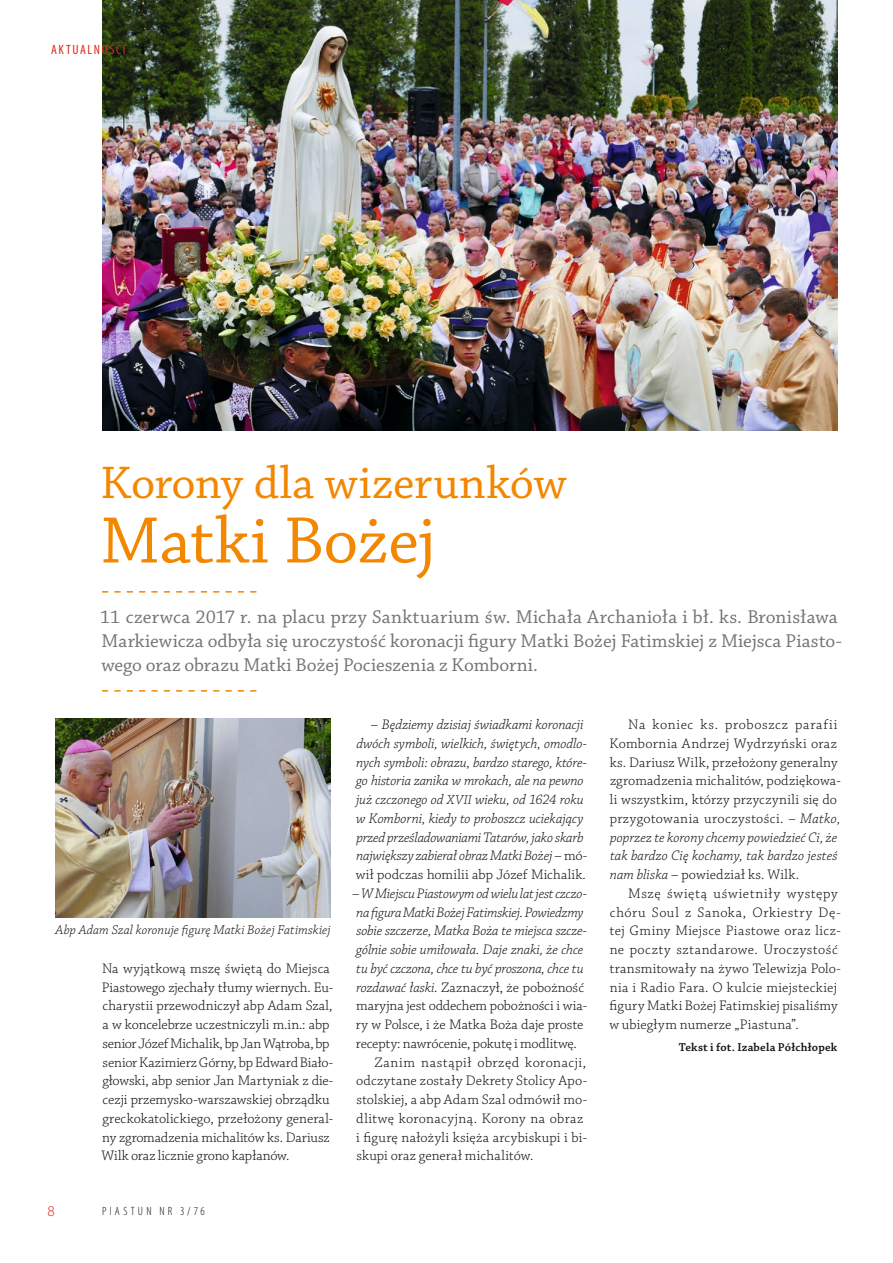
<style>
.page{position:relative;width:893px;height:1263px;background:#fff}
.page>*{position:absolute;margin:0;border:0;box-sizing:border-box;transform-origin:0 0}
.t1{font:69px "Chaparral Pro";letter-spacing:-.005em;color:#f38700}
.t2{font:48px "Chaparral Pro";color:#f38700}
.t3{font:19.5px/24px "Chaparral Pro";letter-spacing:.005em;color:#747474}
.t4{font:300 15px "Myriad Pro";color:#dc291a}
.t5{font:300 14.55px/18.8px "Chaparral Pro";letter-spacing:.01em;color:#111212}
.t6{font:italic 300 14.55px/18.8px "Chaparral Pro";letter-spacing:-.01em;color:#111212}
.t7{font:300 14.55px "Chaparral Pro";letter-spacing:-.01em;color:#111212}
.t8{font:300 14.55px "Chaparral Pro";letter-spacing:.04em;color:#111212}
.t9{font:italic 300 13.5px "Chaparral Pro";letter-spacing:.01em;color:#111212}
.t10{font:condensed 13.5px "Myriad Pro";letter-spacing:.125em;color:#dc291a}
.t11{font:600 12px "Chaparral Pro";letter-spacing:.015em;color:#111212}
.t12{font:300 condensed 12px "Myriad Pro";letter-spacing:.27em;color:#111212}
.s1{font-style:normal}
.s2{font-size:13.5px}
.s3{font-style:italic}
</style>
<div class="page">
<img style="left:55px;top:718px;width:275px;height:199px">
<svg style="left:102px;top:690px;width:154px;height:2px"></svg>
<svg style="left:102px;top:591px;width:154px;height:2px"></svg>
<img style="left:102px;top:0;width:736px;height:430px">
<p class="t10" style="left:51px;top:42px;width:76px">AKTUALNOŚCI</p>
<h2 class="t2" style="left:101px;top:456px;width:467px">Korony dla wizerunków</h2>
<h1 class="t1" style="left:100px;top:502px;width:337px">Matki Bożej</h1>
<p class="t3" style="left:100px;top:606px;width:743px">11 czerwca 2017 r. na placu przy Sanktuarium św. Michała Archanioła i bł. ks. Bronisława<br>Markiewicza odbyła się uroczystość koronacji figury Matki Bożej Fatimskiej z Miejsca Piasto&shy;wego oraz obrazu Matki Bożej Pocieszenia z Komborni.</p>
<p class="t9" style="left:56px;top:922px;width:277px">Abp Adam Szal koronuje figurę Matki Bożej Fatimskiej</p>
<p class="t5" style="left:102px;top:959px;width:233px">Na wyjątkową mszę świętą do Miejsca Piastowego zjechały tłumy wiernych. Eu&shy;charystii przewodniczył abp Adam Szal, a w koncelebrze uczestniczyli m.in.: abp senior Józef Michalik, bp Jan Wątroba, bp senior Kazimierz Górny, bp Edward Biało&shy;głowski, abp senior Jan Martyniak z die&shy;cezji przemysko-warszawskiej obrządku greckokatolickiego, przełożony general&shy;ny zgromadzenia michalitów ks. Dariusz Wilk oraz licznie grono kapłanów.</p>
<p class="t4" style="left:47px;top:1203px;width:9px">8</p>
<p class="t12" style="left:102px;top:1204px;width:104px">PIASTUN NR 3/76</p>
<p class="t6" style="left:356px;top:716px;width:233px;text-indent:15px"><span class="s1">–</span> Będziemy dzisiaj świadkami koronacji dwóch symboli, wielkich, świętych, omodlo&shy;nych symboli: obrazu, bardzo starego, które&shy;go historia zanika w mrokach, ale na pewno już czczonego od <span class="s2">XVII</span> wieku, od 1624 roku w Komborni, kiedy to proboszcz uciekający przed prześladowaniami Tatarów, jako skarb największy zabierał obraz Matki Bożej <span class="s1">– mó&shy;wił podczas homilii abp Józef Michalik.</span></p>
<p class="t6" style="left:352px;top:884px;width:236px"><span class="s1">–</span> W Miejscu Piastowym od wielu lat jest czczo-</p>
<p class="t6" style="left:356px;top:903px;width:229px">na figura Matki Bożej Fatimskiej. Powiedzmy</p>
<p class="t6" style="left:356px;top:922px;width:232px">sobie szczerze, Matka Boża te miejsca szcze-</p>
<p class="t6" style="left:356px;top:941px;width:229px">gólnie sobie umiłowała. Daje znaki, że chce</p>
<p class="t6" style="left:356px;top:959px;width:229px">tu być czczona, chce tu być proszona, chce tu</p>
<p class="t5" style="left:356px;top:978px;width:229px"><span class="s3">rozdawać łaski</span>. Zaznaczył, że pobożność</p>
<p class="t7" style="left:356px;top:998px;width:232px">maryjna jest oddechem pobożności i wia-</p>
<p class="t5" style="left:356px;top:1016px;width:229px">ry w Polsce, i że Matka Boża daje proste</p>
<p class="t7" style="left:356px;top:1035px;width:222px">recepty: nawrócenie, pokutę i modlitwę.</p>
<p class="t8" style="left:374px;top:1054px;width:213px">Zanim nastąpił obrzęd koronacji,</p>
<p class="t5" style="left:356px;top:1072px;width:232px">odczytane zostały Dekrety Stolicy Apo-</p>
<p class="t5" style="left:356px;top:1091px;width:232px">stolskiej, a abp Adam Szal odmówił mo-</p>
<p class="t5" style="left:356px;top:1109px;width:229px">dlitwę koronacyjną. Korony na obraz</p>
<p class="t5" style="left:356px;top:1128px;width:232px">i figurę nałożyli księża arcybiskupi i bi-</p>
<p class="t5" style="left:356px;top:1147px;width:179px">skupi oraz generał michalitów.</p>
<p class="t5" style="left:609px;top:716px;width:233px;text-indent:19px">Na koniec ks. proboszcz parafii Kombornia Andrzej Wydrzyński oraz ks. Dariusz Wilk, przełożony generalny zgromadzenia michalitów, podziękowa&shy;li wszystkim, którzy przyczynili się do przygotowania uroczystości. – <span class="s3">Matko, poprzez te korony chcemy powiedzieć Ci, że tak bardzo Cię kochamy, tak bardzo jesteś nam bliska</span> – powiedział ks. Wilk.</p>
<p class="t5" style="left:609px;top:884px;width:233px;text-indent:19px">Mszę świętą uświetniły występy chóru Soul z Sanoka, Orkiestry Dę&shy;tej Gminy Miejsce Piastowe oraz licz&shy;ne poczty sztandarowe. Uroczystość transmitowały na żywo Telewizja Polo&shy;nia i Radio Fara. O kulcie miejsteckiej figury Matki Bożej Fatimskiej pisaliśmy w ubiegłym numerze „Piastuna”.</p>
<p class="t11" style="left:679px;top:1041px;width:160px">Tekst i fot. Izabela Półchłopek</p>
</div>
